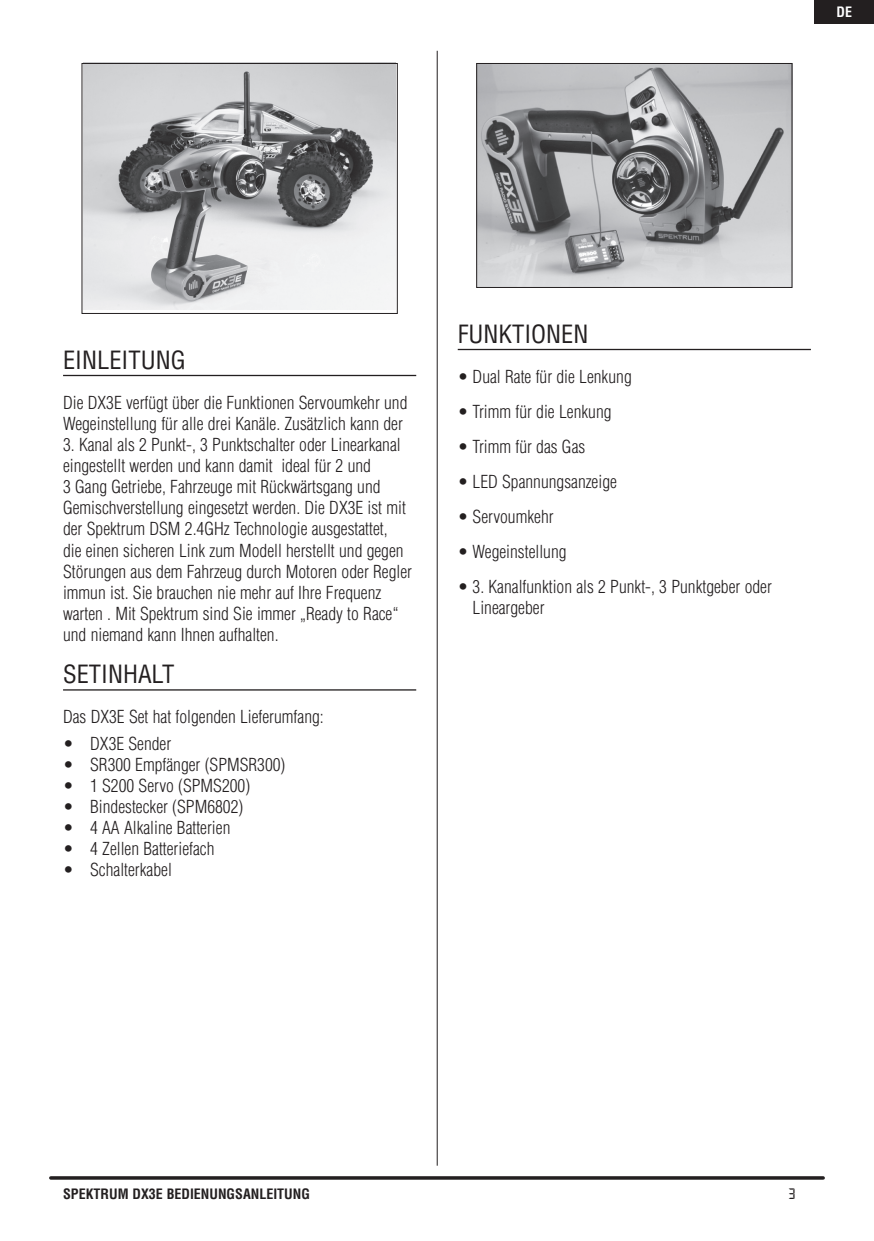
<style>
.page{position:relative;width:874px;height:1241px;background:#fff}
.page>*{position:absolute;margin:0;border:0;box-sizing:border-box;transform-origin:0 0}
.t1{font:condensed 24.5px "Helvetica LT Std";color:#231f20}
.t2{font:300 condensed 17.5px/21px "Helvetica LT Std";color:#231f20}
.t3{font:15.75px "Quartz Mon M";color:#231f20}
.t4{font:700 condensed 14px "Helvetica LT Std";color:#231f20}
.t5{font:700 condensed 14px "Helvetica LT Std";color:#fff}
</style>
<div class="page">
<svg style="left:51px;top:1176px;width:771px;height:3px;background:#312d2e"></svg>
<hr style="left:436px;top:51px;width:1px;height:1114px;background:#231f20">
<div style="left:814px;top:0;width:59px;height:23px;background:#231f20"></div>
<hr style="left:63px;top:375px;width:353px;height:1px;background:#231f20">
<hr style="left:63px;top:689px;width:353px;height:1px;background:#231f20">
<img style="left:84px;top:65px;width:311px;height:245px">
<div style="left:81px;top:63px;width:316px;height:251px;border:1px solid #231f20"></div>
<hr style="left:457px;top:349px;width:353px;height:1px;background:#231f20">
<img style="left:478px;top:65px;width:312px;height:221px">
<div style="left:476px;top:63px;width:316px;height:225px;border:1px solid #231f20"></div>
<p class="t5" style="left:836px;top:3px;width:17px">DE</p>
<h1 class="t1" style="left:63px;top:344px;width:124px">EI NLEITUNG</h1>
<p class="t2" style="left:63px;top:392px;width:346px">Die DX3E verfügt über die Funktionen Servoumkehr und<br>Wegeinstellung für alle drei Kanäle. Zusätzlich kann der</p>
<p class="t2" style="left:63px;top:434px;width:350px">3. Kanal als 2 Punkt-, 3 Punktschalter oder Linearkanal eingestellt werden und kann damit ideal für 2 und<br>3 Gang Getriebe, Fahrzeuge mit Rückwärtsgang und Gemischverstellung eingesetzt werden. Die DX3E ist mit der Spektrum DSM 2.4GHz Technologie ausgestattet,<br>die einen sicheren Link zum Modell herstellt und gegen Störungen aus dem Fahrzeug durch Motoren oder Regler immun ist. Sie brauchen nie mehr auf Ihre Frequenz warten . Mit Spektrum sind Sie immer „Ready to Race“ und niemand kann Ihnen aufhalten.</p>
<h1 class="t1" style="left:63px;top:658px;width:113px">SETI NHALT</h1>
<p class="t2" style="left:63px;top:706px;width:262px">Das DX3E Set hat folgenden Lieferumfang:</p>
<p class="t2" style="left:63px;top:732px;width:110px">• DX3E Sender</p>
<p class="t2" style="left:63px;top:753px;width:224px">• SR300 Empfänger (SPMSR300)</p>
<p class="t2" style="left:63px;top:774px;width:188px">• 1 S200 Servo (SPMS200)</p>
<p class="t2" style="left:63px;top:795px;width:182px">• Bindestecker (SPM6802)</p>
<p class="t2" style="left:63px;top:817px;width:169px">• 4 AA Alkaline Batterien</p>
<p class="t2" style="left:63px;top:838px;width:153px">• 4 Zellen Batteriefach</p>
<p class="t2" style="left:63px;top:859px;width:110px">• Schalterkabel</p>
<h1 class="t1" style="left:457px;top:318px;width:132px">FUNKTIONEN</h1>
<p class="t2" style="left:457px;top:366px;width:175px">• Dual Rate für die Lenkung</p>
<p class="t2" style="left:457px;top:401px;width:155px">• Trimm für die Lenkung</p>
<p class="t2" style="left:457px;top:436px;width:129px">• Trimm für das Gas</p>
<p class="t2" style="left:457px;top:470px;width:161px">• LED Spannungsanzeige</p>
<p class="t2" style="left:457px;top:505px;width:97px">• Servoumkehr</p>
<p class="t2" style="left:457px;top:540px;width:110px">• Wegeinstellung</p>
<p class="t2" style="left:472px;top:575px;width:301px;text-indent:-15px">• 3. Kanalfunktion als 2 Punkt-, 3 Punktgeber oder<br>Lineargeber</p>
<p class="t4" style="left:63px;top:1185px;width:248px">SPEKTRUM DX3E BEDIENUNGSANLEITUNG</p>
<p class="t3" style="left:787px;top:1184px;width:9px">3</p>
</div>
